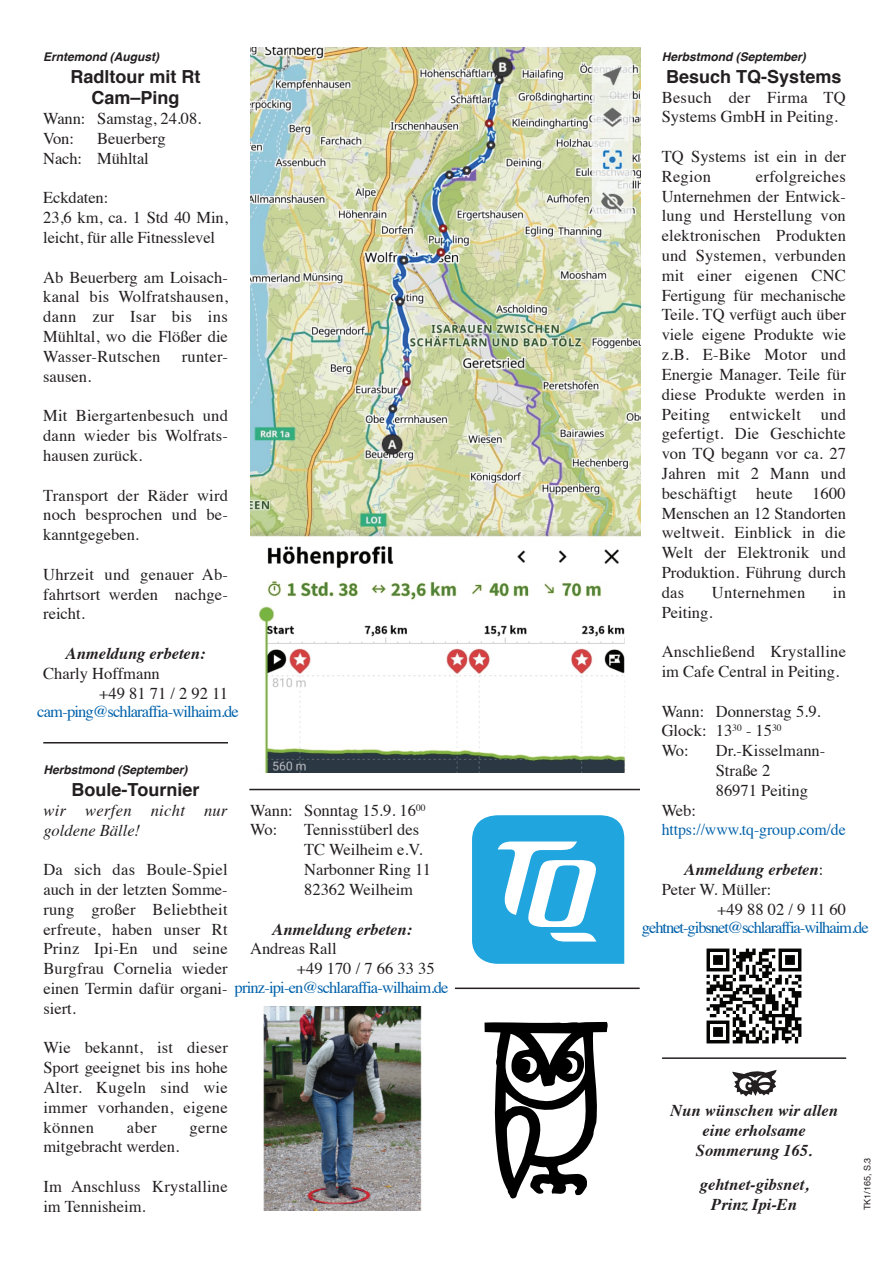
<style>
.page{position:relative;width:894px;height:1265px;background:#fff}
.page>*{position:absolute;margin:0;border:0;box-sizing:border-box;transform-origin:0 0}
.t1{font:700 18px/21.6px "Helvetica";color:#231f20;text-align:center}
.t2{font:16.5px/19.8px "Times";color:#231f20}
.t3{font:italic 700 16.5px/19.8px "Times";color:#231f20;text-align:center}
.t4{font:16.5px "Times";letter-spacing:-.05em;color:#0161aa}
.t5{font:italic 16.5px/19.8px "Times";letter-spacing:.02em;color:#231f20}
.t6{font:16.5px "Times";letter-spacing:-.005em;color:#0161aa;scale:.96 1}
.t7{font:16.5px "Times";letter-spacing:.02em;color:#231f20}
.t8{font:italic 700 12px "Helvetica";color:#231f20}
.t9{font:9px "Helvetica";color:#231f20}
.s1{color:#0161aa}
.s2{font-weight:400;font-style:normal}
</style>
<div class="page">
<svg style="left:732px;top:1070px;width:44px;height:26px"></svg>
<hr style="left:661px;top:1057px;width:184px;height:2px;background:#231f20">
<svg style="left:484px;top:1021px;width:124px;height:178px"></svg>
<hr style="left:454px;top:987px;width:185px;height:2px;background:#231f20">
<hr style="left:43px;top:742px;width:185px;height:1px;background:#231f20">
<img style="left:250px;top:47px;width:389px;height:725px">
<img style="left:706px;top:948px;width:96px;height:96px">
<hr style="left:249px;top:789px;width:390px;height:1px;background:#231f20">
<img style="left:263px;top:1006px;width:158px;height:204px">
<svg style="left:472px;top:815px;width:152px;height:149px"></svg>
<p class="t8" style="left:43px;top:47px;width:117px">Erntemond (August)</p>
<p class="t1" style="left:70px;top:66px;width:131px">Radltour mit Rt<br>Cam–Ping</p>
<p class="t2" style="left:43px;top:107px;width:160px">Wann: Samstag, 24.08.<br>Von:</p>
<p class="t2" style="left:43px;top:127px;width:124px;text-indent:54px">Beuerberg<br>Nach: Mühltal</p>
<p class="t2" style="left:43px;top:187px;width:186px">Eckdaten:<br>23,6 km, ca. 1 Std 40 Min, leicht, für alle Fitnesslevel</p>
<p class="t2" style="left:43px;top:266px;width:186px;text-align:justify">Ab Beuerberg am Loisach&shy;kanal bis Wolfratshausen, dann zur Isar bis ins Mühltal, wo die Flößer die Wasser-Rutschen</p>
<p class="t2" style="left:182px;top:345px;width:48px">runter-</p>
<p class="t2" style="left:43px;top:365px;width:50px">sausen.</p>
<p class="t2" style="left:43px;top:404px;width:186px;text-align:justify">Mit Biergartenbesuch und dann wieder bis Wolfrats&shy;hausen zurück.</p>
<p class="t2" style="left:43px;top:484px;width:186px;text-align:justify">Transport der Räder wird noch besprochen und be&shy;kanntgegeben.</p>
<p class="t2" style="left:43px;top:563px;width:186px;text-align:justify">Uhrzeit und genauer Ab&shy;fahrtsort werden nachge&shy;reicht.</p>
<p class="t3" style="left:66px;top:642px;width:141px">Anmeldung erbeten:</p>
<p class="t2" style="left:99px;top:662px;width:130px;text-indent:-56px">Charly Hoffmann<br>+49 81 71 / 2 92 11</p>
<p class="t4" style="left:37px;top:696px;width:203px">cam-ping@schlaraffia-wilhaim.de</p>
<p class="t8" style="left:43px;top:760px;width:146px">Herbstmond (September)</p>
<p class="t1" style="left:72px;top:779px;width:129px">Boule-Tournier</p>
<p class="t5" style="left:43px;top:799px;width:186px">wir werfen nicht nur goldene Bälle!</p>
<p class="t2" style="left:43px;top:858px;width:406px">Da sich das Boule-Spiel<br>auch in der letzten Somme-<br>rung großer Beliebtheit<br>erfreute, haben unser Rt<br>Prinz Ipi-En und seine<br>Burgfrau Cornelia wieder<br>einen Termin dafür organi- <span class="s1">prinz-ipi-en@schlaraffia-wilhaim.de</span></p>
<p class="t2" style="left:43px;top:997px;width:34px">siert.</p>
<p class="t2" style="left:43px;top:1036px;width:186px;text-align:justify">Wie bekannt, ist dieser Sport geeignet bis ins hohe Alter. Kugeln sind wie immer vorhanden, eigene können</p>
<p class="t2" style="left:250px;top:799px;width:177px;line-height:19.2px">Wann: Sonntag 15.9. 16<sup>00<br></sup>Wo:</p>
<p class="t2" style="left:304px;top:818px;width:128px">Tennisstüberl des<br>TC Weilheim e.V.<br>Narbonner Ring 11<br>82362 Weilheim</p>
<p class="t3" style="left:272px;top:917px;width:141px">Anmeldung erbeten:</p>
<p class="t2" style="left:297px;top:937px;width:139px;text-indent:-47px">Andreas Rall<br>+49 170 / 7 66 33 35</p>
<p class="t2" style="left:127px;top:1115px;width:31px">aber</p>
<p class="t2" style="left:189px;top:1115px;width:40px">gerne</p>
<p class="t2" style="left:43px;top:1135px;width:137px">mitgebracht werden.</p>
<p class="t2" style="left:43px;top:1175px;width:186px">Im Anschluss Krystalline im Tennisheim.</p>
<p class="t8" style="left:661px;top:47px;width:146px">Herbstmond (September)</p>
<p class="t1" style="left:665px;top:66px;width:177px">Besuch TQ-Systems</p>
<p class="t2" style="left:661px;top:86px;width:186px">Besuch der Firma TQ<br>Systems GmbH in Peiting.</p>
<p class="t2" style="left:661px;top:145px;width:186px">TQ Systems ist ein in der<br>Region</p>
<p class="t2" style="left:661px;top:165px;width:186px;text-align:justify;text-indent:94px">erfolgreiches Unternehmen der Entwick&shy;lung und Herstellung von elektronischen Produkten und Systemen, verbunden mit einer eigenen CNC Fertigung für mechanische Teile. TQ verfügt auch über viele eigene Produkte wie z.B. E-Bike Motor und Energie Manager. Teile für diese Produkte werden in Peiting entwickelt und gefertigt. Die Geschichte von TQ begann vor ca. 27<br>Jahren mit 2 Mann und beschäftigt heute 1600<br>Menschen an 12 Standorten weltweit. Einblick in die Welt der Elektronik und Produktion. Führung durch das</p>
<p class="t7" style="left:711px;top:577px;width:95px">Unternehmen</p>
<p class="t2" style="left:832px;top:581px;width:15px">in</p>
<p class="t2" style="left:661px;top:601px;width:52px">Peiting.</p>
<p class="t2" style="left:661px;top:640px;width:186px">Anschließend Krystalline im Cafe Central in Peiting.</p>
<p class="t2" style="left:661px;top:700px;width:160px">Wann: Donnerstag 5.9.<br>Glock: 13<sup>30</sup> - 15<sup>30<br></sup>Wo:</p>
<p class="t2" style="left:715px;top:739px;width:111px">Dr.-Kisselmann-<br>Straße 2<br>86971 Peiting</p>
<p class="t2" style="left:661px;top:799px;width:36px">Web:</p>
<p class="t6" style="left:661px;top:814px;width:193px">https://www.tq-group.com/de</p>
<p class="t3" style="left:661px;top:858px;width:163px;text-align:left;text-indent:23px">Anmeldung erbeten<span class="s2">:<br>Peter W. Müller:</span></p>
<p class="t2" style="left:717px;top:898px;width:130px">+49 88 02 / 9 11 60</p>
<p class="t4" style="left:641px;top:912px;width:228px">gehtnet-gibsnet@schlaraffia-wilhaim.de</p>
<p class="t3" style="left:670px;top:1099px;width:169px">Nun wünschen wir allen eine erholsame<br>Sommerung 165.</p>
<p class="t3" style="left:699px;top:1173px;width:110px">gehtnet-gibsnet,<br>Prinz Ipi-En</p>
<p class="t9" style="left:859px;top:1210px;width:54px;rotate:-90deg">TK1/165, S.3</p>
</div>
